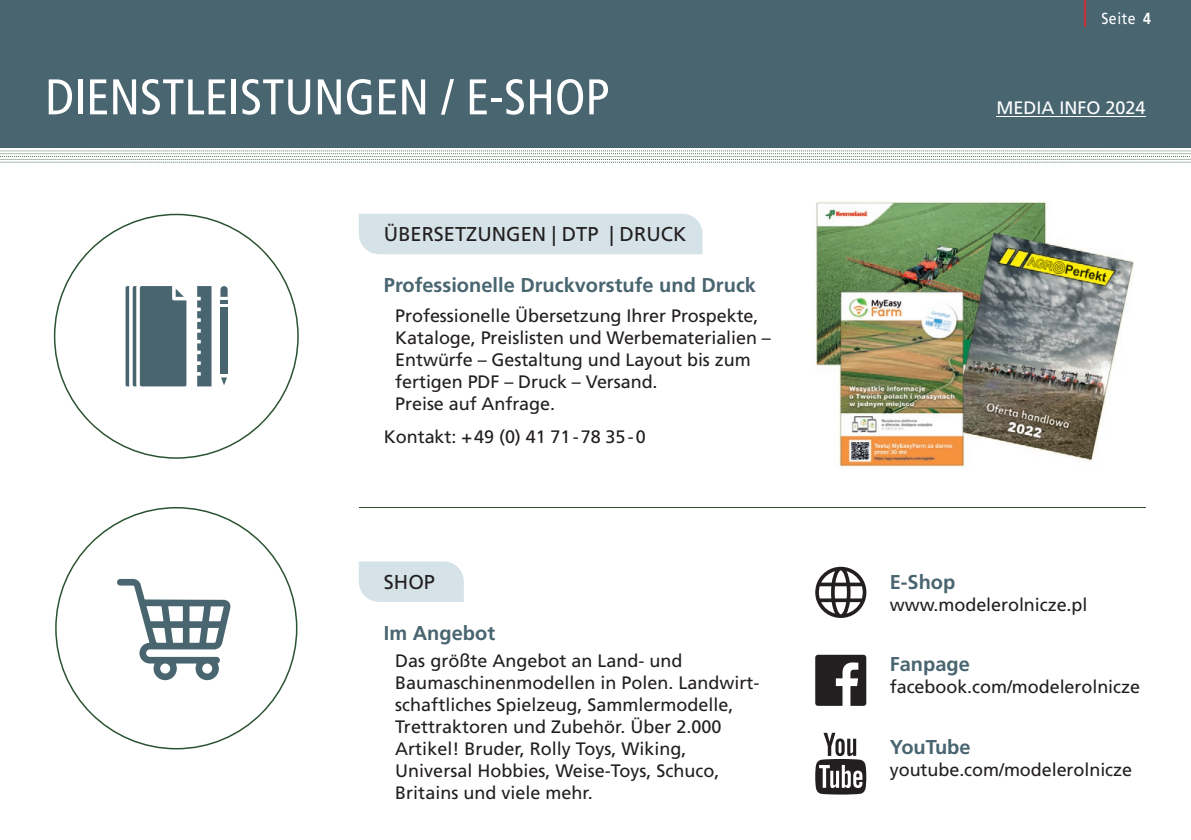
<style>
.page{position:relative;width:1191px;height:840px;background:#fff}
.page>*{position:absolute;margin:0;border:0;box-sizing:border-box;transform-origin:0 0}
.t1{font:condensed 50px "Frutiger LT Pro";color:#fff}
.t2{font:700 20px "Frutiger LT Pro";color:#486570}
.t3{font:20px "Frutiger LT Pro";color:#231f20}
.t4{font:18px/22px "Frutiger LT Pro";letter-spacing:-.005em;color:#231f20}
.t5{font:18px "Frutiger LT Pro";color:#fff}
.t6{font:16px "Frutiger LT Pro";letter-spacing:.04em;color:#fff;scale:.88 1}
.s1{font-weight:700}
</style>
<div class="page">
<div style="left:0;top:0;width:1191px;height:147px;background:#486570"></div>
<svg style="left:0;top:150px;width:1191px;height:13px"></svg>
<hr style="left:996px;top:116px;width:149px;height:1px;background:#fff">
<svg style="left:54px;top:213px;width:245px;height:245px"></svg>
<svg style="left:55px;top:507px;width:242px;height:242px"></svg>
<div style="left:359px;top:213px;width:343px;height:41px;background:#d5e3e8"></div>
<svg style="left:117px;top:578px;width:114px;height:101px"></svg>
<svg style="left:359px;top:561px;width:105px;height:40px;background:#d7e4e9"></svg>
<div style="left:384px;top:573px;width:65px;height:16px;background:#d5e3e8"></div>
<svg style="left:815px;top:654px;width:51px;height:51px"></svg>
<svg style="left:815px;top:732px;width:51px;height:62px"></svg>
<hr style="left:359px;top:506px;width:786px;height:1px;background:#295331">
<svg style="left:815px;top:566px;width:51px;height:51px"></svg>
<img style="left:815px;top:201px;width:319px;height:266px">
<h1 class="t1" style="left:45px;top:68px;width:565px">DIENSTLEISTUNGEN / E-SHOP</h1>
<p class="t3" style="left:384px;top:222px;width:304px">ÜBERSETZUNGEN | DTP | DRUCK</p>
<p class="t2" style="left:384px;top:273px;width:373px">Professionelle Druckvorstufe und Druck</p>
<p class="t4" style="left:395px;top:304px;width:377px">Professionelle Übersetzung Ihrer Prospekte, Kataloge, Preislisten und Werbematerialien – Entwürfe – Gestaltung und Layout bis zum fertigen PDF – Druck – Versand.<br>Preise auf Anfrage.</p>
<p class="t4" style="left:384px;top:425px;width:263px">Kontakt: + 49 (0) 41 71 - 78 35 - 0</p>
<p class="t6" style="left:1082px;top:9px;width:79px"><sup>|</sup> Seite <span class="s1">4</span></p>
<p class="t5" style="left:996px;top:97px;width:151px">MEDIA INFO 2024</p>
<p class="t2" style="left:890px;top:569px;width:67px">E-Shop</p>
<p class="t4" style="left:890px;top:593px;width:199px">www.modelerolnicze.pl</p>
<p class="t3" style="left:384px;top:570px;width:53px">SHOP</p>
<p class="t2" style="left:384px;top:620px;width:113px">Im Angebot</p>
<p class="t4" style="left:395px;top:649px;width:366px">Das größte Angebot an Land- und Baumaschinenmodellen in Polen. Landwirt&shy;schaftliches Spielzeug, Sammlermodelle, Trettraktoren und Zubehör. Über 2.000<br>Artikel! Bruder, Rolly Toys, Wiking, Universal Hobbies, Weise-Toys, Schuco, Britains und viele mehr.</p>
<p class="t2" style="left:890px;top:652px;width:82px">Fanpage</p>
<p class="t4" style="left:890px;top:675px;width:252px">facebook.com/modelerolnicze</p>
<p class="t2" style="left:890px;top:734px;width:82px">YouTube</p>
<p class="t4" style="left:890px;top:757px;width:244px">youtube.com/modelerolnicze</p>
</div>
